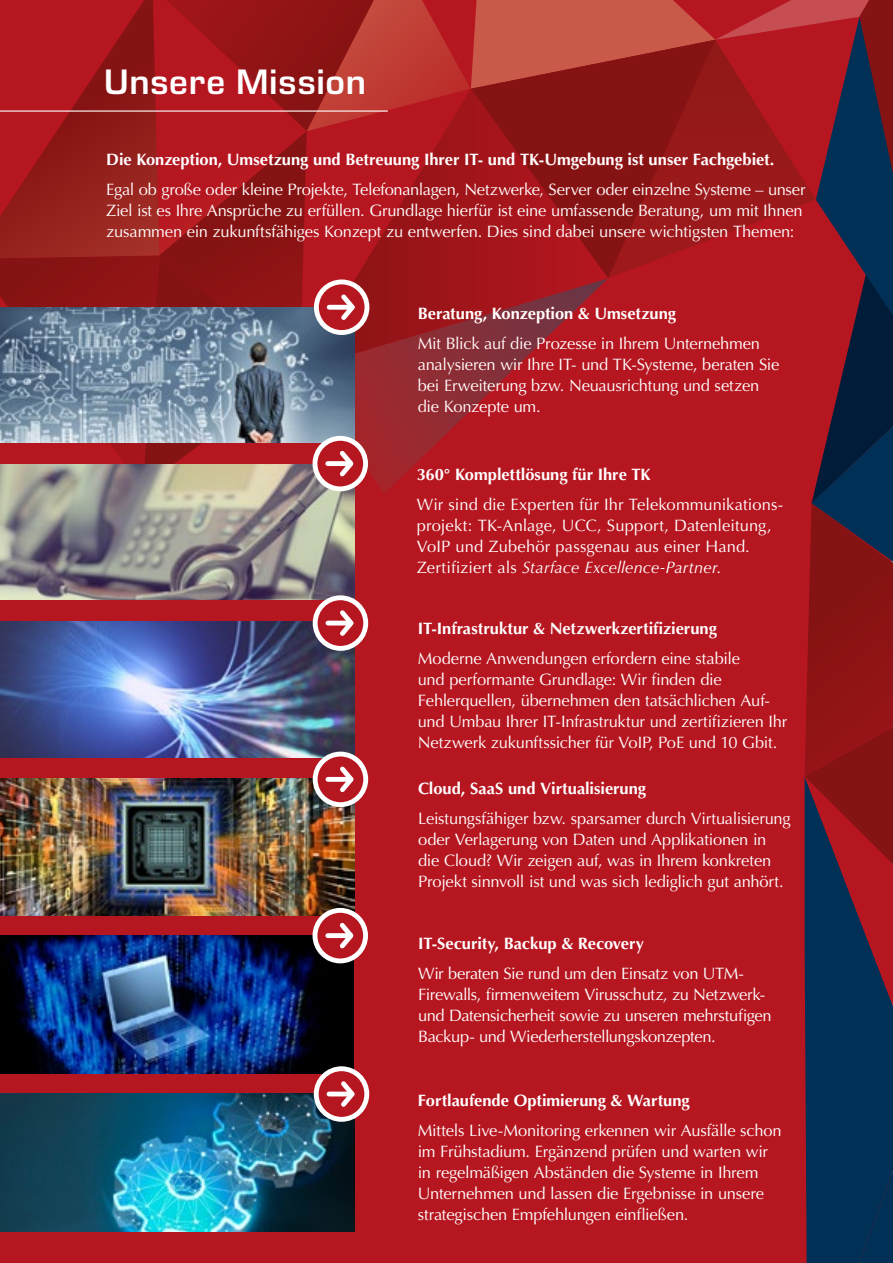
<style>
.page{position:relative;width:893px;height:1263px;background:#fff}
.page>*{position:absolute;margin:0;border:0;box-sizing:border-box;transform-origin:0 0}
.t1{font:600 36px "Eurostile Next LT Pro";letter-spacing:.02em;color:#fff}
.t2{font:16.5px/21px "Optima";letter-spacing:-.015em;color:#fff}
.t3{font:700 16.5px "Optima LT Std";color:#fff}
.t4{font:16.5px/21px "Optima";letter-spacing:.005em;color:#fff}
.t5{font:italic 16.5px "Optima LT Std";letter-spacing:.01em;color:#fff}
.s1{font-family:"Optima";font-style:normal}
</style>
<div class="page">
<img style="left:0;top:0;width:893px;height:1263px">
<hr style="left:0;top:110px;width:387px;height:2px;background:#fff">
<h1 class="t1" style="left:104px;top:62px;width:263px">Unsere Mission</h1>
<p class="t3" style="left:106px;top:150px;width:670px">Die Konzeption, Umsetzung und Betreuung Ihrer IT- und TK-Umgebung ist unser Fachgebiet.</p>
<p class="t2" style="left:106px;top:179px;width:701px">Egal ob große oder kleine Projekte, Telefonanlagen, Netzwerke, Server oder einzelne Systeme – unser<br>Ziel ist es Ihre Ansprüche zu erfüllen. Grundlage hierfür ist eine umfassende Beratung, um mit Ihnen zusammen ein zukunftsfähiges Konzept zu entwerfen. Dies sind dabei unsere wichtigsten Themen:</p>
<p class="t3" style="left:418px;top:304px;width:260px">Beratung, Konzeption &amp; Umsetzung</p>
<p class="t2" style="left:418px;top:333px;width:363px">Mit Blick auf die Prozesse in Ihrem Unternehmen analysieren wir Ihre IT- und TK-Systeme, beraten Sie bei Erweiterung bzw. Neuausrichtung und setzen die Konzepte um.</p>
<p class="t3" style="left:417px;top:465px;width:235px">360° Komplettlösung für Ihre TK</p>
<p class="t4" style="left:417px;top:494px;width:368px">Wir sind die Experten für Ihr Telekommunikations&shy;projekt: TK-Anlage, UCC, Support, Datenleitung,<br>VoIP und Zubehör passgenau aus einer Hand.</p>
<p class="t5" style="left:417px;top:558px;width:306px"><span class="s1">Zertifiziert als</span> Starface Excellence-Partner<span class="s1">.</span></p>
<p class="t3" style="left:418px;top:618px;width:301px">IT-Infrastruktur &amp; Netzwerkzertifizierung</p>
<p class="t2" style="left:418px;top:648px;width:371px">Moderne Anwendungen erfordern eine stabile<br>und performante Grundlage: Wir finden die Fehlerquellen, übernehmen den tatsächlichen Auf&shy;und Umbau Ihrer IT-Infrastruktur und zertifizieren Ihr Netzwerk zukunftssicher für VoIP, PoE und 10 Gbit.</p>
<p class="t3" style="left:418px;top:778px;width:230px">Cloud, SaaS und Virtualisierung</p>
<p class="t2" style="left:418px;top:808px;width:374px">Leistungsfähiger bzw. sparsamer durch Virtualisierung oder Verlagerung von Daten und Applikationen in die Cloud? Wir zeigen auf, was in Ihrem konkreten Projekt sinnvoll ist und was sich lediglich gut anhört.</p>
<p class="t3" style="left:418px;top:933px;width:227px">IT-Security, Backup &amp; Recovery</p>
<p class="t2" style="left:418px;top:963px;width:355px">Wir beraten Sie rund um den Einsatz von UTM-Firewalls, firmenweitem Virusschutz, zu Netzwerk&shy;und Datensicherheit sowie zu unseren mehrstufigen Backup- und Wiederherstellungskonzepten.</p>
<p class="t3" style="left:418px;top:1091px;width:274px">Fortlaufende Optimierung &amp; Wartung</p>
<p class="t2" style="left:418px;top:1120px;width:365px">Mittels Live-Monitoring erkennen wir Ausfälle schon im Frühstadium. Ergänzend prüfen und warten wir in regelmäßigen Abständen die Systeme in Ihrem Unternehmen und lassen die Ergebnisse in unsere strategischen Empfehlungen einfließen.</p>
</div>
